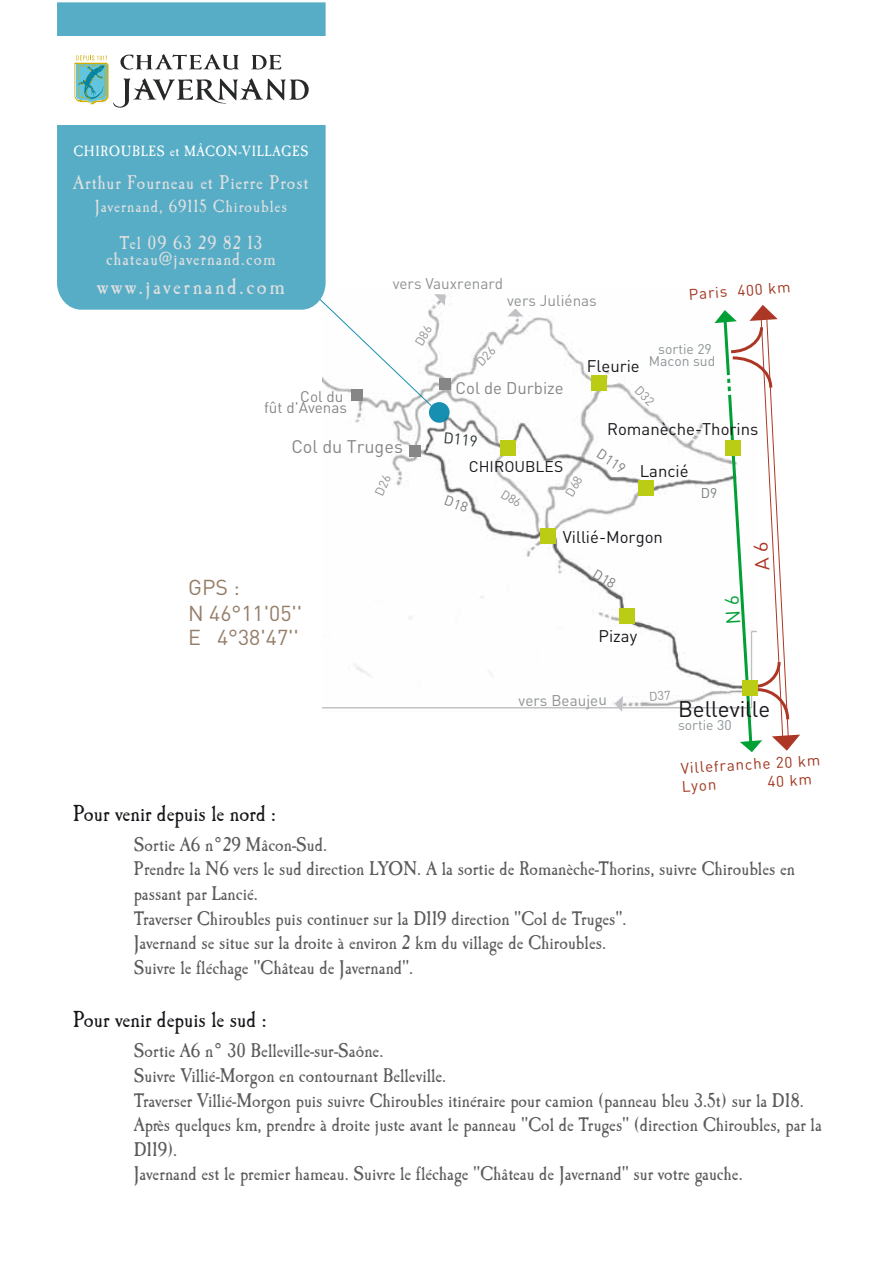
<style>
.page{position:relative;width:892px;height:1263px;background:#fff}
.page>*{position:absolute;margin:0;border:0;box-sizing:border-box;transform-origin:0 0}
.t1{font:24px "Caslon Ant T";color:#1a171c}
.t2{font:24px "Caslon Ant T";letter-spacing:.1em;color:#dedfe0}
.t3{font:22.2px "DIN";color:#1a171c}
.t4{font:21.3px/26.1px "DIN";color:#957e69}
.t5{font:20.55px/24.6px "Caslon Ant T";color:#5c5a5d}
.t6{font:20.55px "Caslon Ant T";letter-spacing:.04em;color:#dedfe0}
.t7{font:19.5px/16.5px "Caslon Ant T";letter-spacing:.05em;color:#dedfe0;text-align:center}
.t8{font:18.15px "Caslon Ant T";letter-spacing:.05em;color:#dedfe0}
.t9{font:18.15px "DIN";color:#868686}
.t10{font:16.65px "DIN";color:#1a171c}
.t11{font:16.65px "DIN";color:#868686}
.t12{font:15.45px "Caslon Ant T";letter-spacing:.045em;color:#fdfeff}
.t13{font:15.3px "DIN";color:#8e9193}
.t14{font:15.3px/18.5px "DIN";color:#9f3720}
.t15{font:15.3px/11.1px "DIN";color:#868686;text-align:right}
.t16{font:15.3px "DIN";color:#1a171c}
.t17{font:15.3px "DIN";color:#283131}
.t18{font:13.95px/12.5px "DIN";color:#8d9496;text-align:center}
.t19{font:13.95px "DIN";color:#7c7f81}
</style>
<div class="page">
<img style="left:322px;top:294px;width:379px;height:416px">
<div style="left:618px;top:608px;width:16px;height:16px;background:#bacd14"></div>
<div style="left:540px;top:528px;width:15px;height:15px;background:#bacd14"></div>
<div style="left:638px;top:480px;width:15px;height:15px;background:#bacd14"></div>
<div style="left:591px;top:375px;width:16px;height:15px;background:#bacd14"></div>
<div style="left:499px;top:440px;width:16px;height:15px;background:#bacd14"></div>
<div style="left:438px;top:378px;width:12px;height:12px;background:#868686"></div>
<div style="left:409px;top:445px;width:11px;height:12px;background:#868686"></div>
<div style="left:429px;top:402px;width:20px;height:21px;background:#168fb0;border-radius:50%"></div>
<svg style="left:507px;top:308px;width:16px;height:8px"></svg>
<svg style="left:614px;top:696px;width:8px;height:16px"></svg>
<div style="left:57px;top:2px;width:268px;height:308px;background:#57adc6"></div>
<div style="left:57px;top:36px;width:268px;height:89px;background:#fff"></div>
<svg style="left:120px;top:54px;width:119px;height:16px"></svg>
<svg style="left:251px;top:55px;width:30px;height:15px"></svg>
<svg style="left:113px;top:78px;width:195px;height:30px"></svg>
<svg style="left:76px;top:55px;width:31px;height:6px"></svg>
<img style="left:74px;top:62px;width:35px;height:42px">
<svg style="left:634px;top:385px;width:20px;height:20px"></svg>
<svg style="left:375px;top:474px;width:16px;height:21px"></svg>
<svg style="left:565px;top:475px;width:17px;height:21px"></svg>
<svg style="left:476px;top:345px;width:20px;height:21px"></svg>
<svg style="left:592px;top:569px;width:24px;height:19px"></svg>
<svg style="left:444px;top:495px;width:24px;height:17px"></svg>
<svg style="left:500px;top:490px;width:22px;height:17px"></svg>
<svg style="left:320px;top:294px;width:125px;height:112px"></svg>
<svg style="left:650px;top:690px;width:20px;height:11px"></svg>
<svg style="left:701px;top:305px;width:98px;height:447px"></svg>
<p class="t12" style="left:73px;top:142px;width:236px">CHIROUBLES et MÂCON-VILLAGES</p>
<p class="t6" style="left:73px;top:171px;width:237px">Arthur Fourneau et Pierre Prost</p>
<p class="t8" style="left:95px;top:195px;width:194px">Javernand, 69115 Chiroubles</p>
<p class="t7" style="left:106px;top:235px;width:171px">Tel 09 63 29 82 13 chateau@javernand.com</p>
<p class="t2" style="left:97px;top:272px;width:189px">www.javernand.com</p>
<p class="t15" style="left:264px;top:391px;width:85px">Col du<br>fût d'Avenas</p>
<p class="t13" style="left:392px;top:274px;width:112px">vers Vauxrenard</p>
<p class="t13" style="left:507px;top:291px;width:91px">vers Juliénas</p>
<p class="t14" style="left:688px;top:284px;width:103px;rotate:-4deg">Paris 400 km</p>
<p class="t11" style="left:455px;top:377px;width:110px">Col de Durbize</p>
<p class="t10" style="left:586px;top:355px;width:54px">Fleurie</p>
<p class="t18" style="left:648px;top:342px;width:68px">sortie 29<br>Macon sud</p>
<p class="t9" style="left:291px;top:435px;width:113px">Col du Truges</p>
<p class="t4" style="left:188px;top:574px;width:116px">GPS :<br>N 46°11'05''</p>
<p class="t4" style="left:188px;top:623px;width:112px">E 4°38'47''</p>
<p class="t17" style="left:444px;top:428px;width:36px;rotate:5deg">D119</p>
<p class="t10" style="left:607px;top:419px;width:153px">Romanèche-Thorins</p>
<p class="t19" style="left:603px;top:445px;width:33px;rotate:33deg">D119</p>
<p class="t16" style="left:468px;top:457px;width:96px">CHIROUBLES</p>
<p class="t10" style="left:639px;top:460px;width:50px">Lancié</p>
<p class="t10" style="left:562px;top:526px;width:102px">Villié-Morgon</p>
<p class="t10" style="left:598px;top:626px;width:40px">Pizay</p>
<p class="t13" style="left:518px;top:691px;width:90px;rotate:-1deg">vers Beaujeu</p>
<p class="t3" style="left:677px;top:695px;width:94px">Belleville</p>
<p class="t18" style="left:677px;top:718px;width:55px">sortie 30</p>
<p class="t14" style="left:680px;top:758px;width:141px;rotate:-3deg">Villefranche 20 km<br>Lyon</p>
<p class="t14" style="left:766px;top:772px;width:46px;rotate:-3deg">40 km</p>
<p class="t1" style="left:73px;top:799px;width:204px">Pour venir depuis le nord :</p>
<p class="t5" style="left:134px;top:832px;width:662px">Sortie A6 n°29 Mâcon-Sud.<br>Prendre la N6 vers le sud direction LYON. A la sortie de Romanèche-Thorins, suivre Chiroubles en passant par Lancié.<br>Traverser Chiroubles puis continuer sur la D119 direction "Col de Truges".<br>Javernand se situe sur la droite à environ 2 km du village de Chiroubles.<br>Suivre le fléchage "Château de Javernand".</p>
<p class="t1" style="left:73px;top:1006px;width:195px">Pour venir depuis le sud :</p>
<p class="t5" style="left:134px;top:1039px;width:689px">Sortie A6 n° 30 Belleville-sur-Saône.<br>Suivre Villié-Morgon en contournant Belleville.<br>Traverser Villié-Morgon puis suivre Chiroubles itinéraire pour camion (panneau bleu 3.5t) sur la D18.<br>Après quelques km, prendre à droite juste avant le panneau "Col de Truges" (direction Chiroubles, par la D119).<br>Javernand est le premier hameau. Suivre le fléchage "Château de Javernand" sur votre gauche.</p>
</div>
